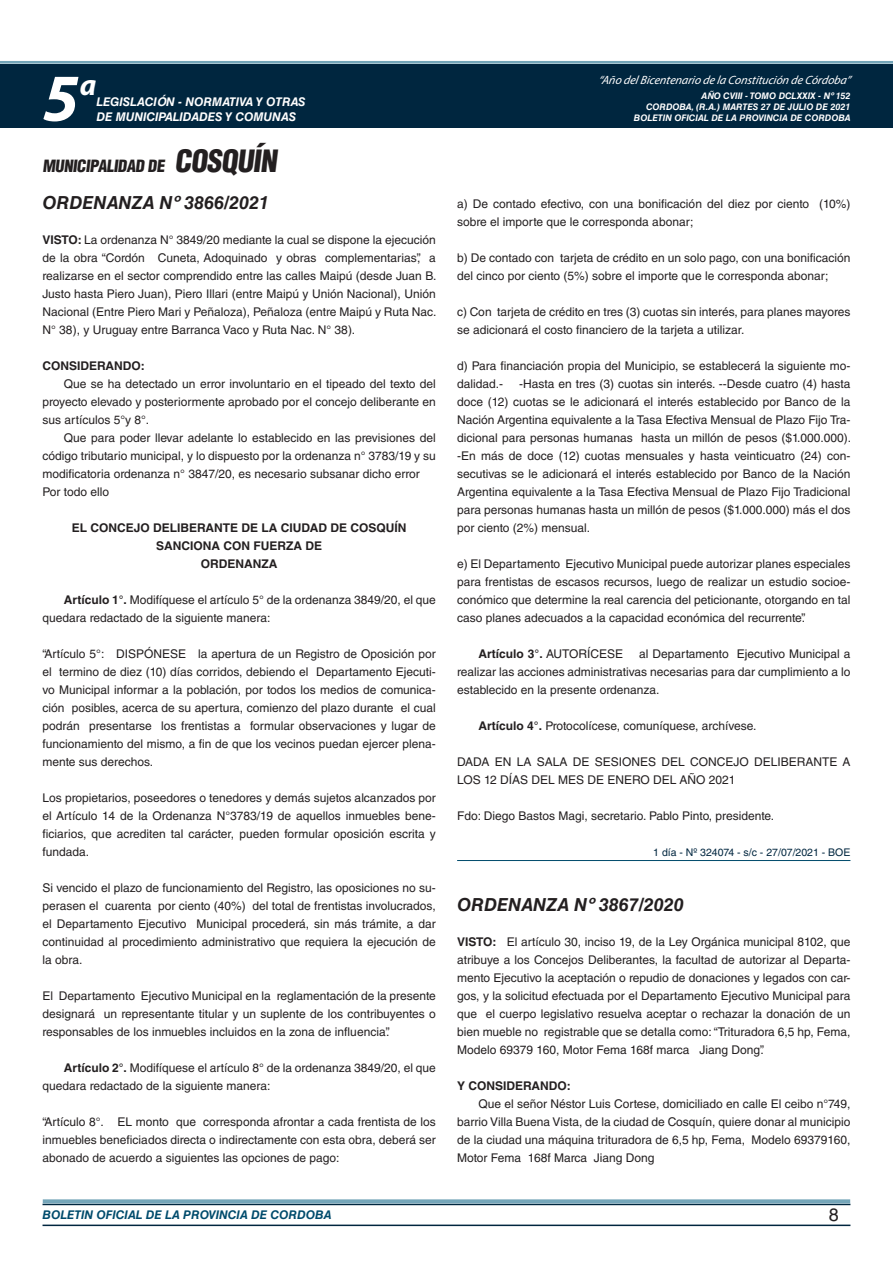
<style>
.page{position:relative;width:893px;height:1263px;background:#fff}
.page>*{position:absolute;margin:0;border:0;box-sizing:border-box;transform-origin:0 0}
.t1{font:italic 700 67.5px "Myriad Pro";color:#fff}
.t2{font:italic 700 30px "Myriad Pro";color:#fff}
.t3{font:italic 700 18px "Helvetica LT Std";color:#231f20}
.t4{font:18px "Helvetica LT Std";color:#231f20}
.t5{font:900 condensed 16.5px "Helvetica LT Std";color:#231f20}
.t6{font:12px/18px "Helvetica LT Std";color:#231f20;text-align:justify}
.t7{font:700 12px/18px "Helvetica LT Std";color:#231f20;text-align:center}
.t8{font:italic 700 12px "Helvetica LT Std";color:#fff}
.t9{font:italic 12px "Myriad Pro";color:#fff}
.t10{font:italic 700 12px "Helvetica LT Std";color:#004b6c}
.t11{font:10.5px "Helvetica LT Std";color:#00263f}
.t12{font:italic 700 9px/10.8px "Helvetica LT Std";color:#fff;text-align:right}
.s1{font-size:30px}
.s2{font-weight:700}
.s3{font-weight:400}
</style>
<div class="page">
<div style="left:0;top:61px;width:893px;height:6px;background:#fff;opacity:.75"></div>
<div style="left:0;top:64px;width:893px;height:64px;background:#00263f"></div>
<hr style="left:43px;top:1224px;width:807px;height:2px;background:#00263f">
<div style="left:42px;top:1198px;width:809px;height:8px;background:#fff;opacity:.75"></div>
<hr style="left:457px;top:860px;width:393px;height:1px;background:#004b6c">
<h1 class="t1" style="left:43px;top:54px;width:38px">5</h1>
<h2 class="t2" style="left:80px;top:66px;width:18px">a</h2>
<p class="t8" style="left:96px;top:95px;width:211px">LEGISLACIÓN - NORMATIVA Y OTRAS</p>
<p class="t8" style="left:96px;top:109px;width:201px">DE MUNICIPALIDADES Y COMUNAS</p>
<h3 class="t5" style="left:43px;top:155px;width:240px">MUNICIPALIDAD DE <span class="s1">COSQUÍN</span></h3>
<h3 class="t3" style="left:43px;top:192px;width:228px">ORDENANZA Nº 3866/2021</h3>
<p class="t6" style="left:43px;top:231px;width:396px"><span class="s2">VISTO:</span> La ordenanza N° 3849/20 mediante la cual se dispone la ejecución de la obra “Cordón Cuneta, Adoquinado y obras complementarias”, a realizarse en el sector comprendido entre las calles Maipú (desde Juan B.<br>Justo hasta Piero Juan), Piero Illari (entre Maipú y Unión Nacional), Unión Nacional (Entre Piero Mari y Peñaloza), Peñaloza (entre Maipú y Ruta Nac.<br>N° 38), y Uruguay entre Barranca Vaco y Ruta Nac. N° 38).</p>
<p class="t7" style="left:43px;top:356px;width:104px">CONSIDERANDO:</p>
<p class="t6" style="left:43px;top:375px;width:395px;text-indent:21px">Que se ha detectado un error involuntario en el tipeado del texto del proyecto elevado y posteriormente aprobado por el concejo deliberante en sus artículos 5°y 8°.</p>
<p class="t6" style="left:43px;top:429px;width:395px;text-align:left;text-indent:21px">Que para poder llevar adelante lo establecido en las previsiones del código tributario municipal, y lo dispuesto por la ordenanza n° 3783/19 y su modificatoria ordenanza n° 3847/20, es necesario subsanar dicho error Por todo ello</p>
<p class="t7" style="left:72px;top:518px;width:336px">EL CONCEJO DELIBERANTE DE LA CIUDAD DE COSQUÍN<br>SANCIONA CON FUERZA DE<br>ORDENANZA</p>
<p class="t6" style="left:43px;top:591px;width:395px;text-indent:21px"><span class="s2">Artículo 1°.</span> Modifíquese el artículo 5° de la ordenanza 3849/20, el que quedara redactado de la siguiente manera:</p>
<p class="t6" style="left:43px;top:645px;width:395px">“Artículo 5°: DISPÓNESE la apertura de un Registro de Oposición por el termino de diez (10) días corridos, debiendo el Departamento Ejecuti&shy;vo Municipal informar a la población, por todos los medios de comunica&shy;ción posibles, acerca de su apertura, comienzo del plazo durante el cual podrán presentarse los frentistas a formular observaciones y lugar de funcionamiento del mismo, a fin de que los vecinos puedan ejercer plena&shy;mente sus derechos.</p>
<p class="t6" style="left:43px;top:789px;width:395px">Los propietarios, poseedores o tenedores y demás sujetos alcanzados por el Artículo 14 de la Ordenanza N°3783/19 de aquellos inmuebles bene&shy;ficiarios, que acrediten tal carácter, pueden formular oposición escrita y fundada.</p>
<p class="t6" style="left:43px;top:879px;width:395px">Si vencido el plazo de funcionamiento del Registro, las oposiciones no su&shy;perasen el cuarenta por ciento (40%) del total de frentistas involucrados, el Departamento Ejecutivo Municipal procederá, sin más trámite, a dar continuidad al procedimiento administrativo que requiera la ejecución de la obra.</p>
<p class="t6" style="left:43px;top:987px;width:395px">El Departamento Ejecutivo Municipal en la reglamentación de la presente designará un representante titular y un suplente de los contribuyentes o responsables de los inmuebles incluidos en la zona de influencia”.</p>
<p class="t6" style="left:43px;top:1059px;width:395px;text-indent:21px"><span class="s2">Artículo 2°.</span> Modifíquese el artículo 8° de la ordenanza 3849/20, el que quedara redactado de la siguiente manera:</p>
<p class="t6" style="left:43px;top:1113px;width:395px">“Artículo 8°. EL monto que corresponda afrontar a cada frentista de los inmuebles beneficiados directa o indirectamente con esta obra, deberá ser abonado de acuerdo a siguientes las opciones de pago:</p>
<p class="t9" style="left:598px;top:72px;width:254px">“Año delBicentenario de la Constitución de Córdoba”</p>
<p class="t12" style="left:634px;top:91px;width:218px">AÑO CVIII - TOMO DCLXXIX - Nº 152<br>CORDOBA, (R.A.) MARTES 27 DE JULIO DE 2021<br>BOLETIN OFICIAL DE LA PROVINCIA DE CORDOBA</p>
<p class="t6" style="left:457px;top:195px;width:395px">a) De contado efectivo, con una bonificación del diez por ciento (10%) sobre el importe que le corresponda abonar;</p>
<p class="t6" style="left:457px;top:249px;width:395px">b) De contado con tarjeta de crédito en un solo pago, con una bonificación del cinco por ciento (5%) sobre el importe que le corresponda abonar;</p>
<p class="t6" style="left:457px;top:303px;width:395px">c) Con tarjeta de crédito en tres (3) cuotas sin interés, para planes mayores se adicionará el costo financiero de la tarjeta a utilizar.</p>
<p class="t6" style="left:457px;top:357px;width:395px">d) Para financiación propia del Municipio, se establecerá la siguiente mo&shy;dalidad.-</p>
<p class="t6" style="left:457px;top:375px;width:396px;text-indent:62px">-Hasta en tres (3) cuotas sin interés. --Desde cuatro (4) hasta doce (12) cuotas se le adicionará el interés establecido por Banco de la Nación Argentina equivalente a la Tasa Efectiva Mensual de Plazo Fijo Tra&shy;dicional para personas humanas hasta un millón de pesos ($1.000.000). -En más de doce (12) cuotas mensuales y hasta veinticuatro (24) con&shy;secutivas se le adicionará el interés establecido por Banco de la Nación Argentina equivalente a la Tasa Efectiva Mensual de Plazo Fijo Tradicional para personas humanas hasta un millón de pesos ($1.000.000) más el dos por ciento (2%) mensual.</p>
<p class="t6" style="left:457px;top:555px;width:395px">e) El Departamento Ejecutivo Municipal puede autorizar planes especiales para frentistas de escasos recursos, luego de realizar un estudio socioe&shy;conómico que determine la real carencia del peticionante, otorgando en tal caso planes adecuados a la capacidad económica del recurrente”.</p>
<p class="t7" style="left:478px;top:644px;width:146px">Artículo 3°. <span class="s3">AUTORÍCESE</span></p>
<p class="t6" style="left:457px;top:645px;width:395px;text-indent:182px">al Departamento Ejecutivo Municipal a realizar las acciones administrativas necesarias para dar cumplimiento a lo establecido en la presente ordenanza.</p>
<p class="t6" style="left:478px;top:717px;width:280px"><span class="s2">Artículo 4°.</span> Protocolícese, comuníquese, archívese.</p>
<p class="t6" style="left:457px;top:753px;width:395px">DADA EN LA SALA DE SESIONES DEL CONCEJO DELIBERANTE A<br>LOS 12 DÍAS DEL MES DE ENERO DEL AÑO 2021</p>
<p class="t6" style="left:457px;top:807px;width:319px">Fdo: Diego Bastos Magi, secretario. Pablo Pinto, presidente.</p>
<p class="t11" style="left:653px;top:846px;width:199px">1 día - Nº 324074 - s/c - 27/07/2021 - BOE</p>
<h3 class="t3" style="left:457px;top:894px;width:228px">ORDENANZA Nº 3867/2020</h3>
<p class="t6" style="left:457px;top:933px;width:395px"><span class="s2">VISTO:</span> El artículo 30, inciso 19, de la Ley Orgánica municipal 8102, que atribuye a los Concejos Deliberantes, la facultad de autorizar al Departa&shy;mento Ejecutivo la aceptación o repudio de donaciones y legados con car&shy;gos, y la solicitud efectuada por el Departamento Ejecutivo Municipal para que el cuerpo legislativo resuelva aceptar o rechazar la donación de un bien mueble no registrable que se detalla como: “Trituradora 6,5 hp, Fema, Modelo 69379 160, Motor Fema 168f marca Jiang Dong”.</p>
<p class="t7" style="left:457px;top:1076px;width:115px">Y CONSIDERANDO:</p>
<p class="t6" style="left:457px;top:1095px;width:395px;text-indent:21px">Que el señor Néstor Luis Cortese, domiciliado en calle El ceibo n°749, barrio Villa Buena Vista, de la ciudad de Cosquín, quiere donar al municipio de la ciudad una máquina trituradora de 6,5 hp, Fema, Modelo 69379160, Motor Fema 168f Marca Jiang Dong</p>
<p class="t10" style="left:43px;top:1208px;width:290px">BOLETIN OFICIAL DE LA PROVINCIA DE CORDOBA</p>
<h3 class="t4" style="left:829px;top:1204px;width:12px">8</h3>
</div>
